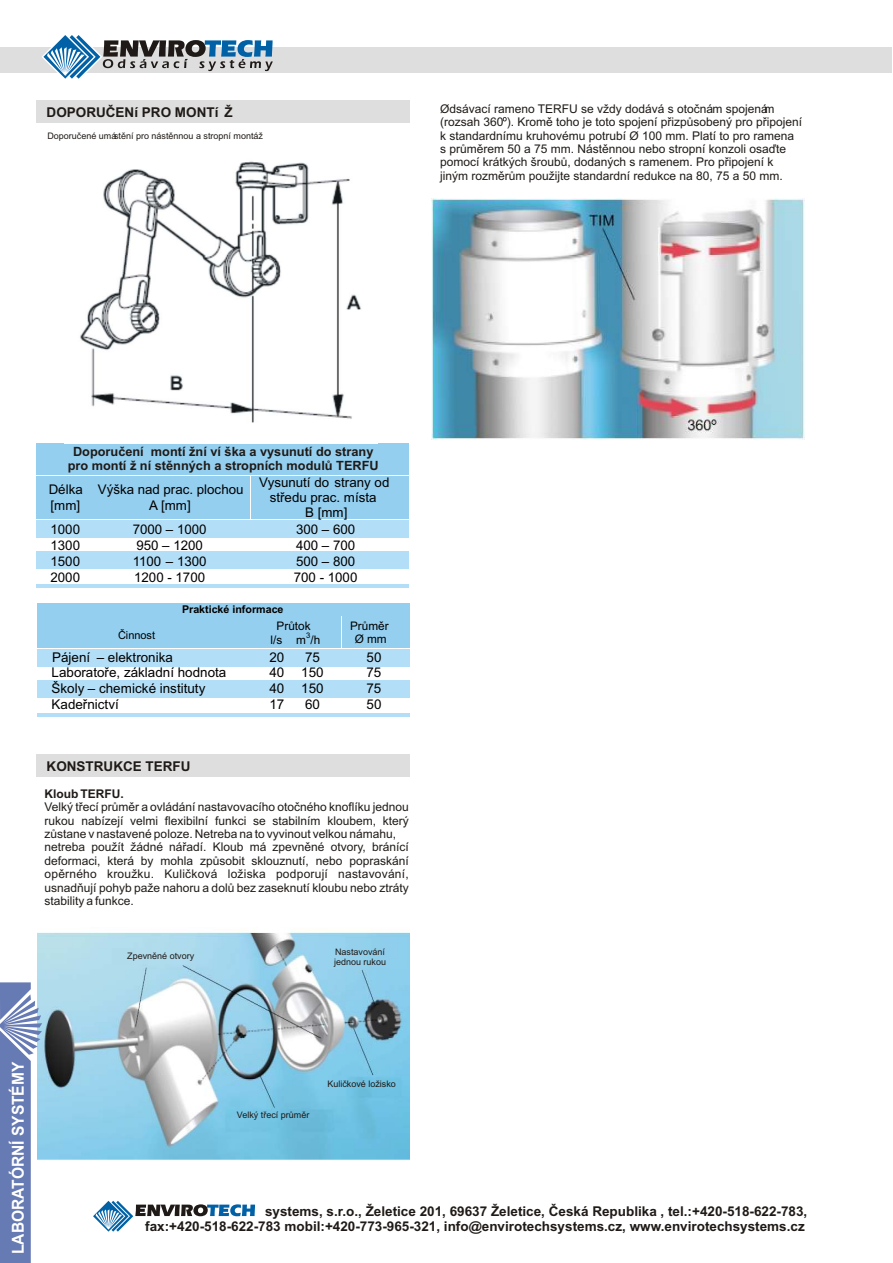
<style>
.page{position:relative;width:893px;height:1263px;background:#fff}
.page>*{position:absolute;margin:0;border:0;box-sizing:border-box;transform-origin:0 0}
.t1{font:700 16.5px "Arial";color:#fff;scale:.94 1}
.t2{font:700 13.5px/15px "Arial";color:#1f1a17;text-align:right}
.t3{font:13.5px "Arial";color:#000}
.t4{font:13.35px/15.5px "Arial";color:#000;text-align:center}
.t5{font:700 12.75px/14.2px "Arial";color:#1f1a17;text-align:center}
.t6{font:12px/13.4px "Arial";color:#1f1a17}
.t7{font:700 12px "Arial";color:#1f1a17}
.t8{font:11.85px/13.4px "Arial";color:#000;text-align:center}
.t9{font:10.95px "Arial";color:#000}
.t10{font:700 10.65px "Arial";color:#000}
.t11{font:9px/10.1px "Arial";color:#1f1a17}
.t12{font:7.65px "Arial";color:#000}
</style>
<div class="page">
<div style="left:0;top:48px;width:892px;height:25px;background:#dedede"></div>
<div style="left:37px;top:100px;width:373px;height:22px;background:#dedede"></div>
<div style="left:37px;top:754px;width:373px;height:22px;background:#dedede"></div>
<div style="left:36px;top:444px;width:372px;height:31px;background:#94cff0"></div>
<div style="left:37px;top:603px;width:372px;height:13px;background:#94cff0"></div>
<div style="left:251px;top:476px;width:157px;height:42px;background:#94cff0"></div>
<div style="left:342px;top:616px;width:67px;height:32px;background:#94cff0"></div>
<div style="left:252px;top:616px;width:89px;height:32px;background:#94cff0"></div>
<div style="left:89px;top:476px;width:161px;height:42px;background:#94cff0"></div>
<div style="left:37px;top:616px;width:214px;height:32px;background:#94cff0"></div>
<div style="left:36px;top:476px;width:52px;height:42px;background:#94cff0"></div>
<div style="left:36px;top:520px;width:372px;height:18px;background:#b3def7"></div>
<div style="left:37px;top:649px;width:372px;height:17px;background:#b3def7"></div>
<div style="left:36px;top:552px;width:372px;height:17px;background:#b3def7"></div>
<div style="left:37px;top:680px;width:372px;height:18px;background:#b3def7"></div>
<hr style="left:36px;top:584px;width:372px;height:4px;background:#b3def7">
<hr style="left:37px;top:713px;width:372px;height:4px;background:#b3def7">
<img style="left:80px;top:161px;width:281px;height:262px">
<img style="left:37px;top:931px;width:373px;height:229px">
<img style="left:431px;top:199px;width:373px;height:240px">
<svg style="left:0;top:982px;width:42px;height:281px"></svg>
<svg style="left:503px;top:117px;width:4px;height:4px"></svg>
<svg style="left:41px;top:35px;width:232px;height:44px"></svg>
<svg style="left:93px;top:1201px;width:162px;height:31px"></svg>
<p class="t2" style="left:47px;top:106px;width:188px">DOPORUÈEN?PRO MONT?Ž</p>
<p class="t11" style="left:47px;top:132px;width:217px">Doporuèené um?stìní pro nástìnnou a stropní montáž</p>
<p class="t6" style="left:440px;top:103px;width:364px">Odsávací rameno TERFU se vždy dodává s otoèn?m spojen?m (rozsah 360 ). Kromì toho je toto spojení pøizpùsobený pro pøipojení k standardnímu kruhovému potrubí O 100 mm. Platí to pro ramena s prùmìrem 50 a 75 mm. Nástìnnou nebo stropní konzoli osaïte pomocí krátkých šroubù, dodaných s ramenem. Pro pøipojení k jiným rozmìrùm použijte standardní redukce na 80, 75 a 50 mm.</p>
<p class="t5" style="left:68px;top:445px;width:312px">Doporuèen? mont?žn?v?ška a vysunut?do strany pro mont?ž n?stìnných a stropních modulù TERFU</p>
<p class="t4" style="left:49px;top:483px;width:36px;text-align:left">Délka [mm]</p>
<p class="t4" style="left:98px;top:483px;width:147px">Výška nad prac. plochou<br>A [mm]</p>
<p class="t4" style="left:259px;top:475px;width:132px">Vysunutí do strany od støedu prac. místa<br>B [mm]</p>
<p class="t4" style="left:50px;top:522px;width:31px">1000</p>
<p class="t4" style="left:133px;top:522px;width:75px">7000 – 1000</p>
<p class="t4" style="left:296px;top:522px;width:61px">300 – 600</p>
<p class="t4" style="left:50px;top:538px;width:31px">1300</p>
<p class="t4" style="left:136px;top:538px;width:68px">950 – 1200</p>
<p class="t4" style="left:296px;top:538px;width:61px">400 – 700</p>
<p class="t4" style="left:50px;top:554px;width:31px">1500</p>
<p class="t4" style="left:133px;top:554px;width:75px">1100 – 1300</p>
<p class="t4" style="left:296px;top:554px;width:61px">500 – 800</p>
<p class="t4" style="left:50px;top:570px;width:31px">2000</p>
<p class="t4" style="left:134px;top:570px;width:73px">1200 - 1700</p>
<p class="t4" style="left:294px;top:570px;width:65px">700 - 1000</p>
<p class="t10" style="left:182px;top:605px;width:103px">Praktické informace</p>
<p class="t8" style="left:277px;top:620px;width:36px">Prùtok</p>
<p class="t9" style="left:118px;top:631px;width:39px">Èinnost</p>
<p class="t8" style="left:271px;top:634px;width:51px">l/s m /h</p>
<p class="t12" style="left:306px;top:633px;width:6px">3</p>
<p class="t8" style="left:350px;top:620px;width:40px">Prùmìr<br>O mm</p>
<p class="t3" style="left:52px;top:652px;width:122px">Pájení – elektronika</p>
<p class="t3" style="left:269px;top:652px;width:16px">20</p>
<p class="t3" style="left:305px;top:652px;width:16px">75</p>
<p class="t3" style="left:367px;top:652px;width:16px">50</p>
<p class="t3" style="left:52px;top:667px;width:176px">Laboratoøe, základní hodnota</p>
<p class="t3" style="left:269px;top:667px;width:16px">40</p>
<p class="t3" style="left:301px;top:667px;width:24px">150</p>
<p class="t3" style="left:366px;top:667px;width:16px">75</p>
<p class="t3" style="left:52px;top:683px;width:155px">Školy – chemické instituty</p>
<p class="t3" style="left:269px;top:683px;width:16px">40</p>
<p class="t3" style="left:301px;top:683px;width:24px">150</p>
<p class="t3" style="left:366px;top:683px;width:16px">75</p>
<p class="t3" style="left:52px;top:699px;width:69px">Kadeønictví</p>
<p class="t3" style="left:269px;top:699px;width:16px">17</p>
<p class="t3" style="left:305px;top:699px;width:16px">60</p>
<p class="t3" style="left:367px;top:699px;width:16px">50</p>
<p class="t2" style="left:47px;top:760px;width:145px">KONSTRUKCE TERFU</p>
<p class="t7" style="left:45px;top:789px;width:81px">Kloub TERFU.</p>
<p class="t6" style="left:45px;top:801px;width:366px">Velký tøecí prùmìr a ovládání nastavovacího otoèného knoflíku jednou rukou nabízejí velmi flexibilní funkci se stabilním kloubem, který zùstane v nastavené poloze. Netreba na to vyvinout velkou námahu, netreba použít žádné náøadí. Kloub má zpevnìné otvory, bránící deformaci, která by mohla zpùsobit sklouznutí, nebo popraskání opìrného kroužku. Kulièková ložiska podporují nastavování, usnadòují pohyb paže nahoru a dolù bez zaseknutí kloubu nebo ztráty stability a funkce.</p>
<p class="t11" style="left:127px;top:952px;width:69px">Zpevnìné otvory</p>
<p class="t11" style="left:334px;top:948px;width:54px">Nastavování jednou rukou</p>
<h1 class="t1" style="left:12px;top:1254px;width:206px;rotate:-90deg">LABORATÓRNÍ SYSTÉMY</h1>
<p class="t11" style="left:237px;top:1111px;width:74px">Velký tøecí prùmìr</p>
<p class="t11" style="left:327px;top:1080px;width:70px">Kulièkové ložisko</p>
<p class="t2" style="left:145px;top:1204px;width:663px">systems, s.r.o., Želetice 201, 69637 Želetice, Èeská Republika , tel.:+420-518-622-783, fax:+420-518-622-783 mobil:+420-773-965-321, info@envirotechsystems.cz, www.envirotechsystems.cz</p>
</div>
